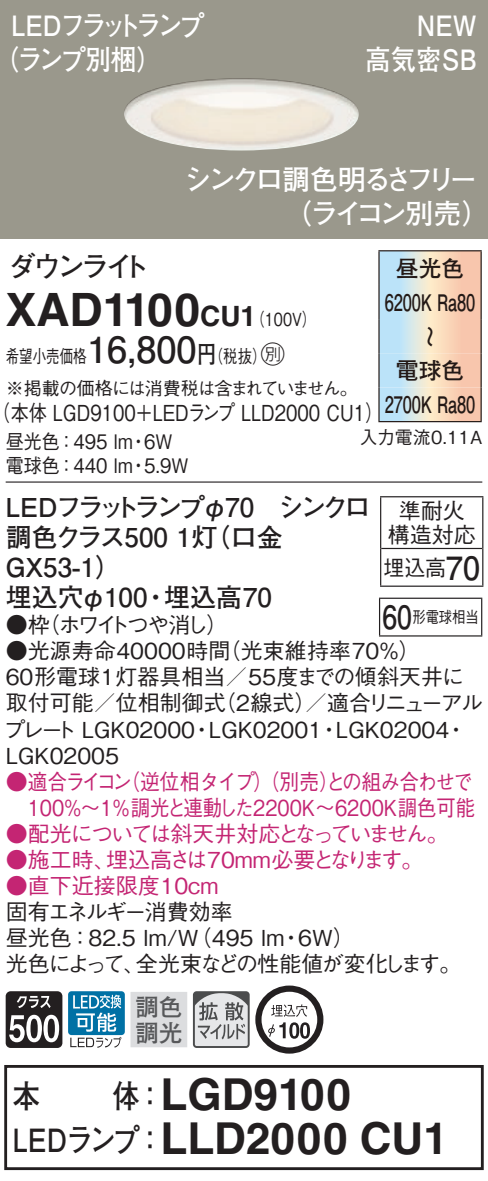
<style>
.page{position:relative;width:488px;height:1181px;background:#fff}
.page>*{position:absolute;margin:0;border:0;box-sizing:border-box;transform-origin:0 0}
.t1{font:700 46px "Helvetica LT Std";color:#231f20}
.t2{font:700 44px "Helvetica LT Std";color:#231f20}
.t3{font:700 36px "Futo Go B101 Pro";color:#231f20}
.t4{font:700 32px "Futo Go B101 Pro";color:#231f20;scale:.85 1}
.t5{font:700 32px "Futo Go B101 Pro";color:#231f20;scale:.83 1}
.t6{font:700 32px "Futo Go B101 Pro";color:#231f20;scale:.95 1}
.t7{font:700 28px/34px "Futo Go B101 Pro";letter-spacing:-.155em;color:#fff}
.t8{font:700 28px/34px "Futo Go B101 Pro";letter-spacing:-.12em;color:#fff;scale:.9 1}
.t9{font:700 28px/34px "Futo Go B101 Pro";color:#fff;text-align:right;scale:.9 1}
.t10{font:700 28px "Futo Go B101 Pro";letter-spacing:-.15em;color:#231f20}
.t11{font:700 28px "Helvetica LT Std";color:#231f20}
.t12{font:700 26px "Futo Go B101 Pro";letter-spacing:-.02em;color:#231f20}
.t13{font:700 26px "Futo Go B101 Pro";letter-spacing:-.145em;color:#231f20}
.t14{font:700 26px "Futo Go B101 Pro";color:#231f20}
.t15{font:700 24px/26px "Futo Go B101 Pro";color:#57585a}
.t16{font:24px "Ford Classification 1";color:#231f20}
.t17{font:700 22.8px/34px "Futo Go B101 Pro";letter-spacing:-.01em;color:#231916;text-align:center}
.t18{font:500 22px/26px "Gothic BBB Pro";color:#231f20}
.t19{font:500 22px/26px "Gothic BBB Pro";color:#c42573}
.t20{font:500 22px "Gothic BBB Pro";color:#231f20;scale:.82 1}
.t21{font:500 22px "Gothic BBB Pro";letter-spacing:-.045em;color:#c42573;scale:.9 1}
.t22{font:500 22px/26px "Gothic BBB Pro";letter-spacing:-.035em;color:#c42573}
.t23{font:500 22px "Gothic BBB Pro";letter-spacing:-.12em;color:#231f20}
.t24{font:500 22px "Gothic BBB Pro";letter-spacing:-.055em;color:#c42573}
.t25{font:500 22px "Gothic BBB Pro";letter-spacing:-.075em;color:#231f20}
.t26{font:500 22px "Gothic BBB Pro";color:#231f20;scale:.95 1}
.t27{font:500 22px "Gothic BBB Pro";color:#c42573;scale:.9 1}
.t28{font:500 20px "Gothic BBB Pro";color:#231f20;scale:.9 1}
.t29{font:500 18px/31.6px "Gothic BBB Pro";letter-spacing:-.04em;color:#231f20;scale:.75 1}
.t30{font:500 18px "Gothic BBB Pro";letter-spacing:-.015em;color:#231f20;scale:.8 1}
.t31{font:500 18px "Gothic BBB Pro";letter-spacing:-.015em;color:#231f20}
.t32{font:500 16px "Gothic BBB Pro";color:#231f20;scale:.83 1}
.s1{font-family:"Helvetica LT Std";font-weight:700;font-size:28px}
.s2{font-family:"Gothic BBB Pro";font-weight:500;font-size:18px}
.s3{font-family:"Futo Go B101 Pro";font-weight:700;font-size:24px}
</style>
<div class="page">
<div style="left:0;top:0;width:488px;height:238px;background:#9a988c"></div>
<img style="left:124px;top:78px;width:235px;height:72px">
<svg style="left:6px;top:991px;width:56px;height:56px"></svg>
<div style="left:68px;top:990px;width:57px;height:44px;background:linear-gradient(to right,#0071a5,#0071a5);border-radius:3px"></div>
<svg style="left:70px;top:994px;width:51px;height:53px"></svg>
<div style="left:131px;top:992px;width:55px;height:54px;background:#dcdddf"></div>
<div style="left:130px;top:991px;width:57px;height:55px;border:1px solid #dcdddf"></div>
<svg style="left:196px;top:993px;width:50px;height:51px;background:#babbbd"></svg>
<div style="left:193px;top:990px;width:56px;height:57px;border:2px solid #4b4c4d;border-radius:3px"></div>
<svg style="left:255px;top:985px;width:68px;height:68px"></svg>
<svg style="left:289px;top:1022px;width:10px;height:16px"></svg>
<svg style="left:300px;top:1022px;width:10px;height:16px"></svg>
<hr style="left:6px;top:481px;width:476px;height:1px;background:#231f20">
<hr style="left:379px;top:598px;width:1px;height:37px;background:#231f20">
<hr style="left:379px;top:597px;width:103px;height:1px;background:#231f20">
<hr style="left:481px;top:598px;width:1px;height:37px;background:#231f20">
<hr style="left:379px;top:635px;width:103px;height:1px;background:#231f20">
<div style="left:4px;top:1064px;width:479px;height:105px;border:3px solid #231f20"></div>
<hr style="left:380px;top:497px;width:1px;height:51px;background:#231f20">
<hr style="left:380px;top:548px;width:1px;height:37px;background:#231f20">
<hr style="left:380px;top:496px;width:103px;height:1px;background:#231f20">
<hr style="left:482px;top:497px;width:1px;height:51px;background:#231f20">
<hr style="left:482px;top:548px;width:1px;height:37px;background:#231f20">
<hr style="left:381px;top:547px;width:101px;height:2px;background:#231f20">
<hr style="left:380px;top:585px;width:103px;height:1px;background:#231f20">
<svg style="left:379px;top:251px;width:101px;height:170px;background:#e3dbcf"></svg>
<hr style="left:378px;top:250px;width:103px;height:1px;background:#231916">
<hr style="left:378px;top:251px;width:1px;height:34px;background:#231916">
<hr style="left:480px;top:251px;width:1px;height:34px;background:#231916">
<hr style="left:378px;top:285px;width:1px;height:34px;background:#231916">
<hr style="left:480px;top:285px;width:1px;height:34px;background:#231916">
<hr style="left:378px;top:319px;width:1px;height:34px;background:#231916">
<hr style="left:480px;top:319px;width:1px;height:34px;background:#231916">
<hr style="left:378px;top:353px;width:1px;height:34px;background:#231916">
<hr style="left:480px;top:353px;width:1px;height:34px;background:#231916">
<hr style="left:378px;top:387px;width:1px;height:34px;background:#231916">
<hr style="left:480px;top:387px;width:1px;height:34px;background:#231916">
<hr style="left:378px;top:421px;width:103px;height:1px;background:#231916">
<p class="t8" style="left:-7px;top:5px;width:237px;text-indent:18px">LEDフラットランプ（ランプ別梱(</p>
<p class="t9" style="left:365px;top:5px;width:125px">NEW<br>高気密SB</p>
<p class="t7" style="left:284px;top:158px;width:208px;text-indent:-99px">シンクロ調色明るさフリー（ライコン別売(</p>
<p class="t10" style="left:9px;top:244px;width:143px">ダウンライト</p>
<p class="t17" style="left:384px;top:248px;width:92px">昼光色<br>6200K Ra80</p>
<p class="t17" style="left:410px;top:347px;width:24px;rotate:-90deg">〜</p>
<p class="t17" style="left:384px;top:350px;width:92px">電球色<br>2700K Ra80</p>
<h1 class="t1" style="left:6px;top:281px;width:196px">XAD1100</h1>
<p class="t11" style="left:200px;top:299px;width:42px">CU</p>
<p class="t30" style="left:240px;top:304px;width:96px">（<span class="s1">1</span> 100 (V</p>
<h3 class="t3" style="left:87px;top:321px;width:111px">16,800</h3>
<p class="t16" style="left:252px;top:342px;width:34px">C<span class="s2">）</span></p>
<p class="t30" style="left:197px;top:342px;width:70px">（<span class="s3">円</span>税抜</p>
<p class="t29" style="left:6px;top:338px;width:471px">希望小売価格<br>※掲載の価格には消費税は含まれていません。</p>
<p class="t20" style="left:-7px;top:395px;width:477px">（本体 LGD9100＋LEDランプ LLD2000 CU (1</p>
<p class="t28" style="left:144px;top:425px;width:33px">W6</p>
<p class="t31" style="left:359px;top:422px;width:124px">入力電流0.11A</p>
<p class="t28" style="left:6px;top:425px;width:143px">昼光色：495 lm</p>
<p class="t28" style="left:129px;top:425px;width:21px">・</p>
<p class="t28" style="left:6px;top:449px;width:143px">電球色：440 lm</p>
<p class="t13" style="left:6px;top:486px;width:366px">LEDフラットランプφ70　シンクロ</p>
<p class="t12" style="left:6px;top:516px;width:278px">調色クラス500 （灯1 口金</p>
<p class="t12" style="left:6px;top:546px;width:117px">GX53-1(</p>
<p class="t12" style="left:164px;top:576px;width:109px">埋込高70</p>
<p class="t28" style="left:144px;top:449px;width:51px">5.9W</p>
<p class="t28" style="left:129px;top:449px;width:21px">・</p>
<p class="t18" style="left:387px;top:496px;width:89px;line-height:24px;text-align:center">準耐火構造対応</p>
<h3 class="t6" style="left:446px;top:541px;width:37px">70</h3>
<p class="t26" style="left:383px;top:549px;width:67px">埋込高</p>
<p class="t14" style="left:6px;top:576px;width:143px">埋込穴φ100</p>
<p class="t18" style="left:219px;top:609px;width:203px;text-indent:-213px">● （枠ホワイトつや消し(<br>（光束維持率70％(</p>
<p class="t12" style="left:143px;top:576px;width:27px">・</p>
<h3 class="t5" style="left:382px;top:591px;width:37px">60</h3>
<p class="t32" style="left:412px;top:604px;width:81px">形電球相当</p>
<p class="t18" style="left:6px;top:635px;width:226px">●光源寿命40000時間</p>
<p class="t18" style="left:6px;top:661px;width:460px">60形電球1灯器具相当／55度までの傾斜天井に</p>
<p class="t23" style="left:214px;top:685px;width:270px">（2線式／）適合リニューアル</p>
<p class="t18" style="left:6px;top:687px;width:221px">取付可能／位相制御式</p>
<p class="t18" style="left:4px;top:713px;width:193px">プレート LGK02000<br>LGK02005</p>
<p class="t21" style="left:120px;top:763px;width:393px">（逆位相タイプ）（別売との組み合わせで</p>
<p class="t18" style="left:209px;top:713px;width:115px">LGK02001</p>
<p class="t18" style="left:336px;top:713px;width:115px">LGK02004</p>
<p class="t18" style="left:191px;top:713px;width:23px">・</p>
<p class="t18" style="left:318px;top:713px;width:23px">・</p>
<p class="t18" style="left:445px;top:713px;width:23px">・</p>
<p class="t27" style="left:319px;top:763px;width:23px">）</p>
<p class="t19" style="left:28px;top:765px;width:449px;text-indent:-22px">●適合ライコン<br>100％～1％調光と連動した2200K～6200K調色可能</p>
<p class="t24" style="left:6px;top:815px;width:295px">●配光については斜天井対応と</p>
<p class="t19" style="left:386px;top:817px;width:64px">せん。</p>
<p class="t22" style="left:106px;top:817px;width:319px;text-indent:188px">な<br>埋込高さは70mm必要となります。</p>
<p class="t19" style="left:368px;top:817px;width:23px">ま</p>
<p class="t19" style="left:330px;top:817px;width:43px">てい</p>
<p class="t19" style="left:312px;top:817px;width:23px">っ</p>
<p class="t19" style="left:6px;top:843px;width:111px">●施工時、</p>
<p class="t19" style="left:6px;top:869px;width:214px">●直下近接限度10cm</p>
<p class="t25" style="left:6px;top:893px;width:229px">固有エネルギー消費効率</p>
<p class="t18" style="left:136px;top:921px;width:327px;text-indent:-130px">昼光色：82.5 lm （W/ 495 lm<br>全光束などの性能値が変化します。</p>
<p class="t18" style="left:298px;top:921px;width:58px">6W(</p>
<p class="t18" style="left:280px;top:921px;width:23px">・</p>
<p class="t18" style="left:6px;top:947px;width:141px">光色によって、</p>
<h3 class="t4" style="left:13px;top:1069px;width:34px">本</h3>
<p class="t15" style="left:135px;top:990px;width:49px">調色調光</p>
<h3 class="t4" style="left:113px;top:1069px;width:62px">体：</h3>
<h2 class="t2" style="left:160px;top:1067px;width:192px">LGD9100</h2>
<h3 class="t4" style="left:13px;top:1113px;width:179px">LEDランプ：</h3>
<h2 class="t2" style="left:160px;top:1111px;width:289px">LLD2 000 C 1</h2>
<h2 class="t2" style="left:391px;top:1111px;width:33px">U</h2>
</div>
